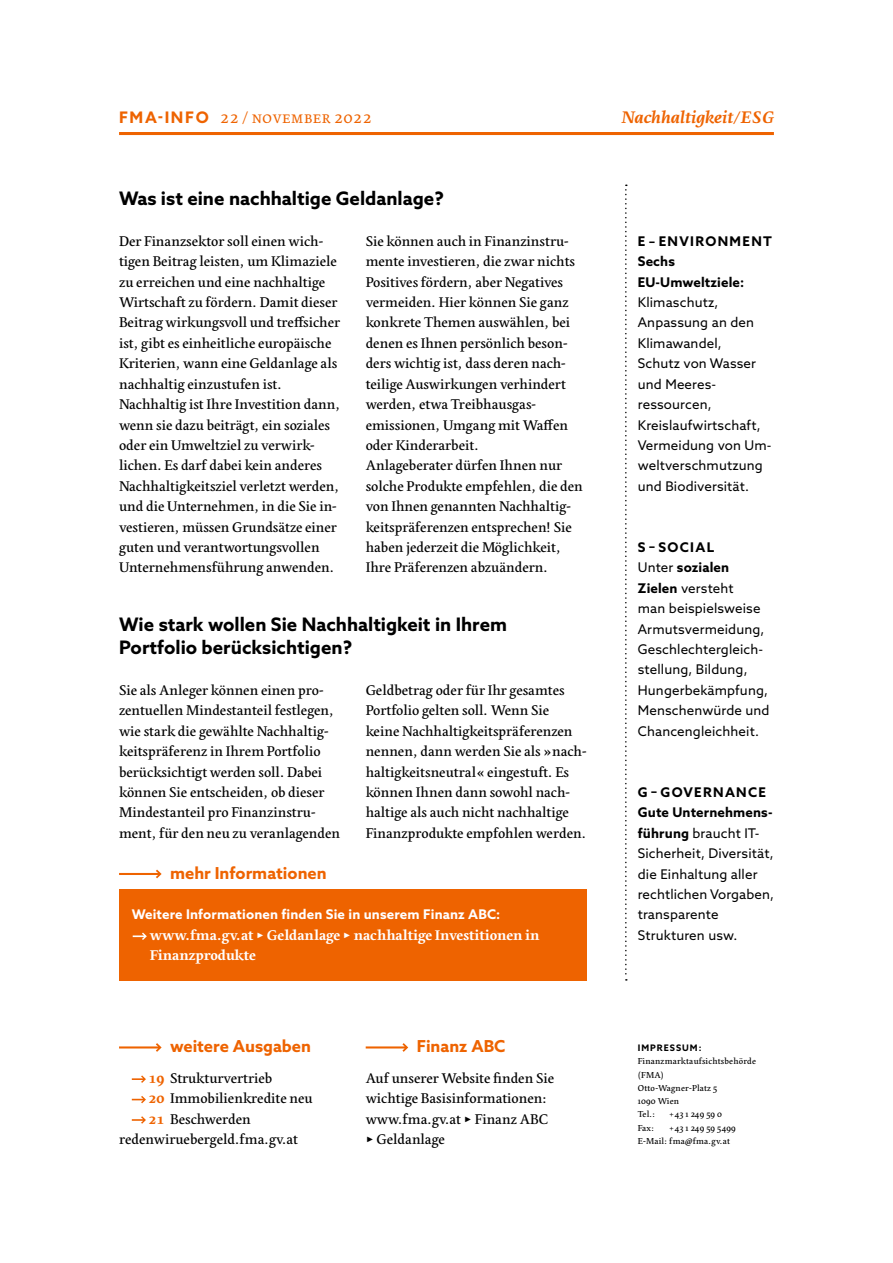
<style>
.page{position:relative;width:893px;height:1263px;background:#fff}
.page>*{position:absolute;margin:0;border:0;box-sizing:border-box;transform-origin:0 0}
.t1{font:700 18.6px/23.4px "Azo Sans";color:#000}
.t2{font:17.55px "Edita";color:#ee6300}
.t3{font:italic 700 17.55px "Edita";color:#ee6300}
.Überschrift_Kasten{font:700 16.5px "Azo Sans";color:#ee6300}
.Fließtext{font:14.7px/20.4px "Edita";color:#000}
.Fließtext-2{font:700 14.7px/20.4px "Edita";color:#fff}
.Marginalspalte_Text{font:13.35px/20.4px "Azo Sans";letter-spacing:.01em;color:#000}
.Fließtext-3{font:700 13.35px "Azo Sans";letter-spacing:.01em;color:#fff}
.Fließtext-4{font:9px/13.2px "Edita";letter-spacing:.02em;color:#000}
.Fließtext-5{font:700 9px "Azo Sans";letter-spacing:.11em;color:#000}
.s1{font-family:"Azo Sans";font-weight:700;font-size:15.9px}
.s2{font-weight:700;color:#ee6300}
.s3{font-weight:700}
</style>
<div class="page">
<hr style="left:119px;top:132px;width:655px;height:3px;background:#ee6300">
<svg style="left:366px;top:1043px;width:42px;height:9px"></svg>
<svg style="left:625px;top:185px;width:2px;height:796px"></svg>
<svg style="left:132px;top:1075px;width:14px;height:8px"></svg>
<svg style="left:132px;top:1096px;width:14px;height:7px"></svg>
<svg style="left:132px;top:1116px;width:14px;height:8px"></svg>
<svg style="left:119px;top:1043px;width:43px;height:9px"></svg>
<div style="left:119px;top:889px;width:468px;height:92px;background:#ee6300"></div>
<svg style="left:133px;top:932px;width:14px;height:8px"></svg>
<svg style="left:119px;top:869px;width:43px;height:9px"></svg>
<p class="t2" style="left:119px;top:108px;width:254px"><span class="s1">FMA-INFO</span> 22 / november 2022</p>
<p class="t3" style="left:622px;top:107px;width:154px">Nachhaltigkeit/ESG</p>
<h2 class="t1" style="left:119px;top:186px;width:326px">Was ist eine nachhaltige Geldanlage?</h2>
<p class="Fließtext" style="left:119px;top:231px;width:223px">Der Finanzsektor soll einen wich&shy;tigen Beitrag leisten, um Klimaziele zu erreichen und eine nachhaltige Wirtschaft zu fördern. Damit dieser Beitrag wirkungsvoll und treffsicher ist, gibt es einheitliche europäische Kriterien, wann eine Geldanlage als nachhaltig einzustufen ist.</p>
<p class="Fließtext" style="left:119px;top:395px;width:223px">Nachhaltig ist Ihre Investition dann, wenn sie dazu beiträgt, ein soziales oder ein Umweltziel zu verwirk&shy;lichen. Es darf dabei kein anderes Nachhaltigkeitsziel verletzt werden, und die Unternehmen, in die Sie in&shy;vestieren, müssen Grundsätze einer guten und verantwortungsvollen Unternehmensführung anwenden.</p>
<p class="Fließtext" style="left:366px;top:231px;width:211px">Sie können auch in Finanzinstru&shy;mente investieren, die zwar nichts<br>Positives fördern, aber Negatives vermeiden. Hier können Sie ganz konkrete Themen auswählen, bei denen es Ihnen persönlich beson&shy;ders wichtig ist, dass deren nach&shy;teilige Auswirkungen verhindert werden, etwa Treibhausgas&shy;emissionen, Umgang mit Waffen oder Kinderarbeit.</p>
<p class="Fließtext" style="left:366px;top:456px;width:219px">Anlageberater dürfen Ihnen nur solche Produkte empfehlen, die den von Ihnen genannten Nachhaltig&shy;keitspräferenzen entsprechen! Sie haben jederzeit die Möglichkeit, Ihre Präferenzen abzuändern.</p>
<h2 class="t1" style="left:119px;top:612px;width:389px">Wie stark wollen Sie Nachhaltigkeit in Ihrem<br>Portfolio berücksichtigen?</h2>
<p class="Fließtext" style="left:119px;top:680px;width:223px">Sie als Anleger können einen pro&shy;zentuellen Mindestanteil festlegen, wie stark die gewählte Nachhaltig&shy;keitspräferenz in Ihrem Portfolio berücksichtigt werden soll. Dabei können Sie entscheiden, ob dieser Mindestanteil pro Finanzinstru&shy;ment, für den neu zu veranlagenden</p>
<p class="Fließtext" style="left:366px;top:680px;width:222px">Geldbetrag oder für Ihr gesamtes Portfolio gelten soll. Wenn Sie keine Nachhaltigkeitspräferenzen nennen, dann werden Sie als »nach&shy;haltigkeitsneutral« eingestuft. Es können Ihnen dann sowohl nach&shy;haltige als auch nicht nachhaltige Finanzprodukte empfohlen werden.</p>
<h2 class="Überschrift_Kasten" style="left:170px;top:862px;width:158px">mehr Informationen</h2>
<p class="Fließtext-3" style="left:132px;top:906px;width:370px">Weitere Informationen finden Sie in unserem Finanz ABC:</p>
<p class="Fließtext-2" style="left:150px;top:925px;width:391px">www.fma.gv.at △ Geldanlage △ nachhaltige Investitionen in<br>Finanzprodukte</p>
<h2 class="Überschrift_Kasten" style="left:170px;top:1035px;width:142px">weitere Ausgaben</h2>
<p class="Fließtext" style="left:148px;top:1068px;width:125px"><span class="s2">19</span> Strukturvertrieb</p>
<p class="Fließtext" style="left:148px;top:1089px;width:166px"><span class="s2">20</span> Immobilienkredite neu</p>
<p class="Fließtext" style="left:148px;top:1109px;width:104px"><span class="s2">21</span> Beschwerden</p>
<p class="Fließtext" style="left:119px;top:1129px;width:181px">redenwiruebergeld.fma.gv.at</p>
<h2 class="Überschrift_Kasten" style="left:417px;top:1035px;width:90px">Finanz ABC</h2>
<p class="Fließtext" style="left:366px;top:1068px;width:190px">Auf unserer Website finden Sie wichtige Basisinformationen: www.fma.gv.at <span class="s3">△</span> Finanz ABC <span class="s3">△</span> Geldanlage</p>
<p class="Marginalspalte_Text" style="left:638px;top:231px;width:136px"><span class="s3">E – ENVIRONMENT<br>Sechs<br>EU-Umweltziele:<br></span>Klimaschutz,<br>Anpassung an den<br>Klimawandel,<br>Schutz von Wasser und Meeres&shy;ressourcen,<br>Kreislaufwirtschaft,<br>Vermeidung von Um&shy;weltverschmutzung und Biodiversität.</p>
<p class="Marginalspalte_Text" style="left:638px;top:537px;width:133px"><span class="s3">S – SOCIAL<br></span>Unter <span class="s3">sozialen<br>Zielen</span> versteht<br>man beispielsweise<br>Armutsvermeidung,<br>Geschlechtergleich&shy;stellung, Bildung,<br>Hungerbekämpfung,<br>Menschenwürde und<br>Chancengleichheit.</p>
<p class="Marginalspalte_Text" style="left:638px;top:782px;width:138px"><span class="s3">G – GOVERNANCE<br>Gute Unternehmens&shy;führung</span> braucht IT--<br>Sicherheit, Diversität, die Einhaltung aller rechtlichen Vorgaben, transparente<br>Strukturen usw.</p>
<p class="Fließtext-5" style="left:638px;top:1042px;width:65px">IMPRESSUM:</p>
<p class="Fließtext-4" style="left:638px;top:1055px;width:120px">Finanzmarktaufsichtsbehörde (FMA)</p>
<p class="Fließtext-4" style="left:638px;top:1082px;width:81px">Otto-Wagner-Platz 5<br>1090 Wien</p>
<p class="Fließtext-4" style="left:638px;top:1108px;width:19px">Tel.:</p>
<p class="Fließtext-4" style="left:669px;top:1108px;width:54px">+43 1 249 59 0</p>
<p class="Fließtext-4" style="left:638px;top:1121px;width:18px">Fax:</p>
<p class="Fließtext-4" style="left:669px;top:1121px;width:68px">+43 1 249 59 5499</p>
<p class="Fließtext-4" style="left:638px;top:1135px;width:94px">E-Mail: fma@fma.gv.at</p>
</div>
